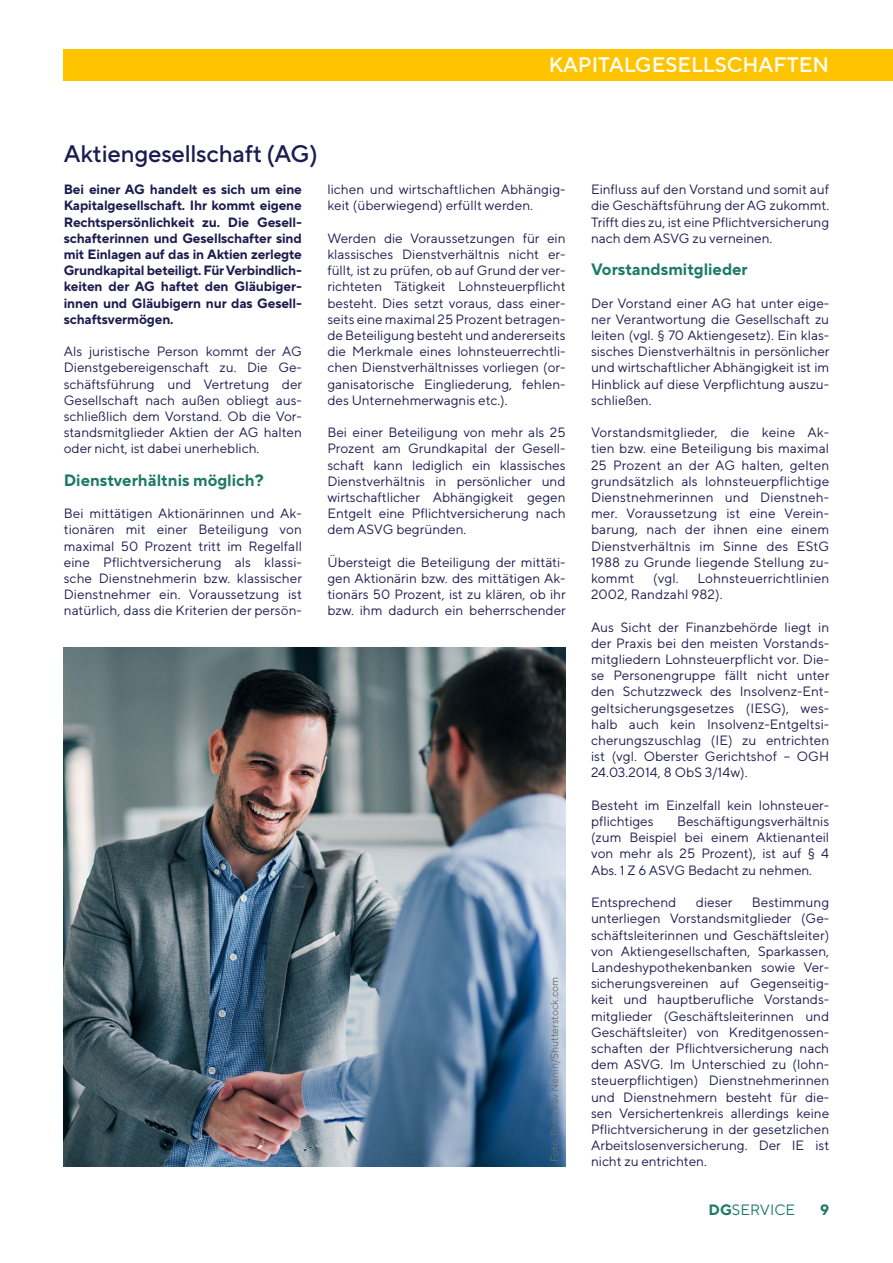
<style>
.page{position:relative;width:893px;height:1263px;background:#fff}
.page>*{position:absolute;margin:0;border:0;box-sizing:border-box;transform-origin:0 0}
.HL_HL-H2-Kapitalgesellschaften{font:500 24px "TT Norms Pro";letter-spacing:-.01em;color:#1c1d4f}
.t1{font:500 21px "TT Norms Pro";color:#fff}
.Zwischentitel_ZT-H3{font:700 16.5px "TT Norms Pro";color:#1d7b65}
.t2{font:15px "TT Norms Pro";color:#1d7b65}
.t3{font:700 15px "TT Norms Pro";color:#1d7b65}
.Lauftext_LT_P{font:13.5px/16.2px "TT Norms Pro";color:#1c1d4f;text-align:justify}
.Lauftext_LT_P-2{font:700 13.5px/16.2px "TT Norms Pro";letter-spacing:-.01em;color:#1c1d4f;text-align:justify}
.t4{font:10.5px "TT Norms Pro";color:#6c6c6b}
.s1{font-weight:700}
</style>
<div class="page">
<div style="left:64px;top:49px;width:829px;height:32px;background:#ffc400"></div>
<img style="left:64px;top:648px;width:502px;height:518px">
<h2 class="t1" style="left:549px;top:51px;width:282px">KAPITALGESELLSCHAFTEN</h2>
<h2 class="HL_HL-H2-Kapitalgesellschaften" style="left:64px;top:138px;width:255px">Aktiengesellschaft (AG)</h2>
<p class="Lauftext_LT_P-2" style="left:64px;top:181px;width:240px">Bei einer AG handelt es sich um eine Kapitalgesellschaft. Ihr kommt eigene Rechtspersönlichkeit zu. Die Gesell&shy;schafterinnen und Gesellschafter sind mit Einlagen auf das in Aktien zerlegte Grundkapital beteiligt. Für Verbindlich&shy;keiten der AG haftet den Gläubiger&shy;innen und Gläubigern nur das Gesell&shy;schaftsvermögen.</p>
<p class="Lauftext_LT_P" style="left:64px;top:343px;width:240px">Als juristische Person kommt der AG Dienstgebereigenschaft zu. Die Ge&shy;schäftsführung und Vertretung der Gesellschaft nach außen obliegt aus&shy;schließlich dem Vorstand. Ob die Vor&shy;standsmitglieder Aktien der AG halten oder nicht, ist dabei unerheblich.</p>
<h3 class="Zwischentitel_ZT-H3" style="left:64px;top:469px;width:201px">Dienstverhältnis möglich?</h3>
<p class="Lauftext_LT_P" style="left:64px;top:505px;width:240px">Bei mittätigen Aktionärinnen und Ak&shy;tionären mit einer Beteiligung von maximal 50 Prozent tritt im Regelfall eine Pflichtversicherung als klassi&shy;sche Dienstnehmerin bzw. klassischer Dienstnehmer ein. Voraussetzung ist natürlich, dass die Kriterien der persön-</p>
<p class="Lauftext_LT_P" style="left:327px;top:181px;width:240px">lichen und wirtschaftlichen Abhängig&shy;keit (überwiegend) erfüllt werden.</p>
<p class="Lauftext_LT_P" style="left:327px;top:229px;width:240px">Werden die Voraussetzungen für ein klassisches Dienstverhältnis nicht er&shy;füllt, ist zu prüfen, ob auf Grund der ver&shy;richteten Tätigkeit Lohnsteuerpflicht besteht. Dies setzt voraus, dass einer&shy;seits eine maximal 25 Prozent betragen&shy;de Beteiligung besteht und andererseits die Merkmale eines lohnsteuerrechtli&shy;chen Dienstverhältnisses vorliegen (or&shy;ganisatorische Eingliederung, fehlen&shy;des Unternehmerwagnis etc.).</p>
<p class="Lauftext_LT_P" style="left:327px;top:424px;width:240px">Bei einer Beteiligung von mehr als 25<br>Prozent am Grundkapital der Gesell&shy;schaft kann lediglich ein klassisches Dienstverhältnis in persönlicher und wirtschaftlicher Abhängigkeit gegen Entgelt eine Pflichtversicherung nach dem ASVG begründen.</p>
<p class="Lauftext_LT_P" style="left:327px;top:553px;width:240px">Übersteigt die Beteiligung der mittäti&shy;gen Aktionärin bzw. des mittätigen Ak&shy;tionärs 50 Prozent, ist zu klären, ob ihr bzw. ihm dadurch ein beherrschender</p>
<p class="t4" style="left:548px;top:1162px;width:187px;rotate:-90deg">Foto: Branislav Nenin/Shutterstock.com</p>
<p class="Lauftext_LT_P" style="left:591px;top:181px;width:240px">Einfluss auf den Vorstand und somit auf die Geschäftsführung der AG zukommt.<br>Trifft dies zu, ist eine Pflichtversicherung nach dem ASVG zu verneinen.</p>
<h3 class="Zwischentitel_ZT-H3" style="left:591px;top:259px;width:158px">Vorstandsmitglieder</h3>
<p class="Lauftext_LT_P" style="left:591px;top:294px;width:240px">Der Vorstand einer AG hat unter eige&shy;ner Verantwortung die Gesellschaft zu leiten (vgl. § 70 Aktiengesetz). Ein klas&shy;sisches Dienstverhältnis in persönlicher und wirtschaftlicher Abhängigkeit ist im Hinblick auf diese Verpflichtung auszu&shy;schließen.</p>
<p class="Lauftext_LT_P" style="left:591px;top:424px;width:240px">Vorstandsmitglieder, die keine Ak&shy;tien bzw. eine Beteiligung bis maximal 25 Prozent an der AG halten, gelten grundsätzlich als lohnsteuerpflichtige Dienstnehmerinnen und Dienstneh&shy;mer. Voraussetzung ist eine Verein&shy;barung, nach der ihnen eine einem Dienstverhältnis im Sinne des EStG 1988 zu Grunde liegende Stellung zu&shy;kommt</p>
<p class="Lauftext_LT_P" style="left:653px;top:570px;width:27px">(vgl.</p>
<p class="Lauftext_LT_P" style="left:591px;top:570px;width:240px;text-indent:106px">Lohnsteuerrichtlinien<br>2002, Randzahl 982).</p>
<p class="Lauftext_LT_P" style="left:591px;top:618px;width:240px">Aus Sicht der Finanzbehörde liegt in der Praxis bei den meisten Vorstands&shy;mitgliedern Lohnsteuerpflicht vor. Die&shy;se Personengruppe fällt nicht unter den Schutzzweck des Insolvenz-Ent&shy;geltsicherungsgesetzes (IESG), wes&shy;halb auch kein Insolvenz-Entgeltsi&shy;cherungszuschlag (IE) zu entrichten ist (vgl. Oberster Gerichtshof – OGH 24.03.2014, 8 ObS 3/14w).</p>
<p class="Lauftext_LT_P" style="left:591px;top:796px;width:240px">Besteht im Einzelfall kein lohnsteuer&shy;pflichtiges</p>
<p class="Lauftext_LT_P" style="left:591px;top:813px;width:240px;text-indent:86px">Beschäftigungsverhältnis (zum Beispiel bei einem Aktienanteil von mehr als 25 Prozent), ist auf § 4<br>Abs. 1 Z 6 ASVG Bedacht zu nehmen.</p>
<p class="Lauftext_LT_P" style="left:591px;top:894px;width:87px">Entsprechend</p>
<p class="Lauftext_LT_P" style="left:696px;top:894px;width:38px">dieser</p>
<p class="Lauftext_LT_P" style="left:591px;top:894px;width:240px;text-indent:161px">Bestimmung unterliegen Vorstandsmitglieder (Ge&shy;schäftsleiterinnen und Geschäftsleiter) von Aktiengesellschaften, Sparkassen, Landeshypothekenbanken sowie Ver&shy;sicherungsvereinen auf Gegenseitig&shy;keit und hauptberufliche Vorstands&shy;mitglieder (Geschäftsleiterinnen und Geschäftsleiter) von Kreditgenossen&shy;schaften der Pflichtversicherung nach dem ASVG. Im Unterschied zu (lohn&shy;steuerpflichtigen) Dienstnehmerinnen und Dienstnehmern besteht für die&shy;sen Versichertenkreis allerdings keine Pflichtversicherung in der gesetzlichen Arbeitslosenversicherung. Der IE ist nicht zu entrichten.</p>
<p class="t2" style="left:709px;top:1200px;width:88px"><span class="s1">DG</span>SERVICE</p>
<p class="t3" style="left:820px;top:1200px;width:11px">9</p>
</div>
